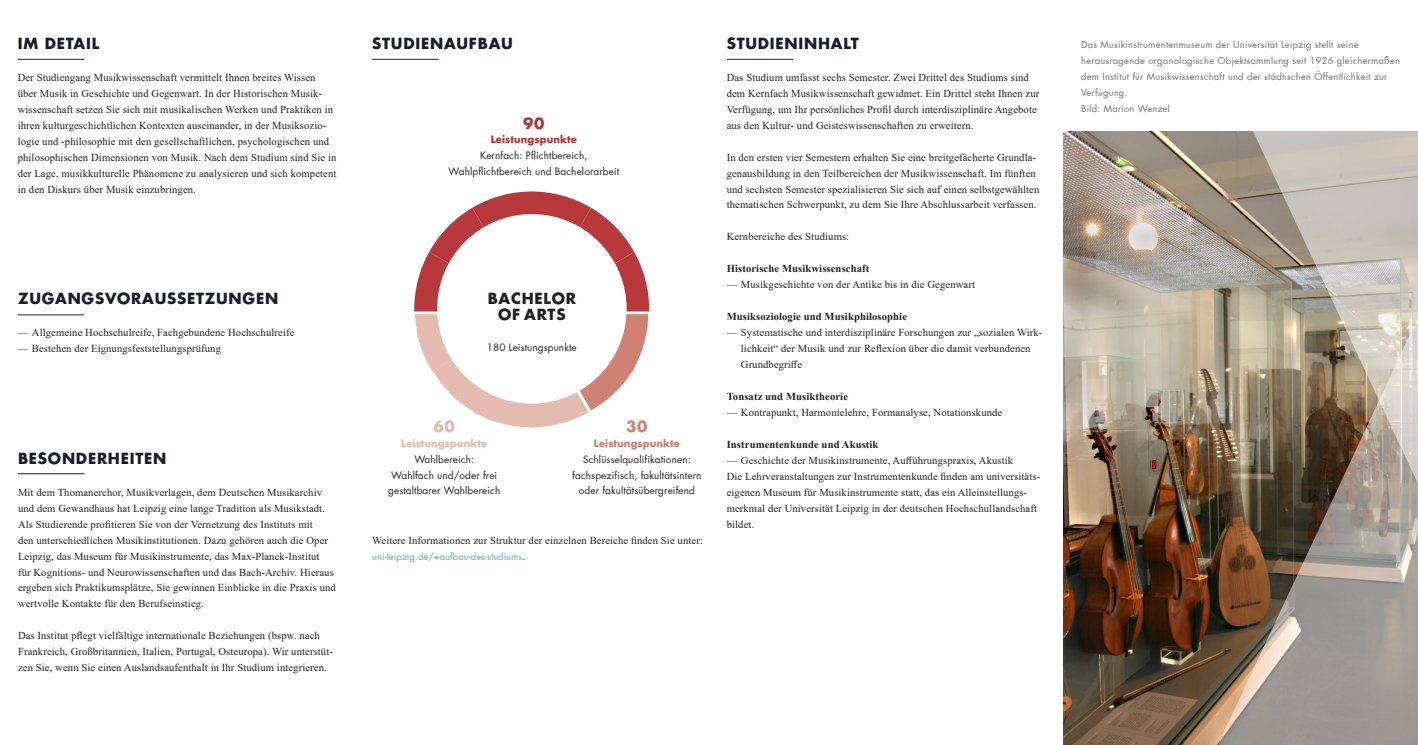
<style>
.page{position:relative;width:1418px;height:745px;background:#fff}
.page>*{position:absolute;margin:0;border:0;box-sizing:border-box;transform-origin:0 0}
._1_1_Hauptüberschrif{font:700 15px "Futura";letter-spacing:.05em;color:#171d2a}
._1_1_Hauptüberschrif-2{font:700 15px/16px "Futura";letter-spacing:.05em;color:#231f20;text-align:center}
._1_1_Hauptüberschrif-3{font:700 15px "Futura";color:#ad3534}
._1_1_Hauptüberschrif-4{font:700 15px "Futura";color:#e2b8ab}
._1_1_Hauptüberschrif-5{font:700 15px "Futura";color:#cf8274}
._4_Fliesstext_8_0_Pt{font:10.62px/15.9px "Times New Roman";letter-spacing:.01em;color:#231f20}
._4_Fliesstext_8_0_Pt-2{font:700 10.62px "Times New Roman";letter-spacing:.01em;color:#231f20}
._4_Futura_Fliesstext{font:10px/16px "Futura";letter-spacing:.01em;color:#231f20;text-align:center}
._4_Futura_Fliesstext-2{font:700 10px "Futura";letter-spacing:.01em;color:#ad3534}
._4_Futura_Fliesstext-3{font:700 10px "Futura";letter-spacing:.01em;color:#e2b8ab}
._4_Futura_Fliesstext-4{font:700 10px "Futura";letter-spacing:.01em;color:#c87e6e}
.Bildunterschrift{font:9.38px/16px "Futura";letter-spacing:.025em;color:#71707a}
._4_Fliesstext_8_0_Pt-3{font:9.38px "Futura";letter-spacing:.01em;color:#57a9c0}
.s1{color:#231f20}
</style>
<div class="page">
<hr style="left:18px;top:59px;width:66px;height:1px;background:#231f20">
<hr style="left:727px;top:59px;width:66px;height:1px;background:#231f20">
<hr style="left:372px;top:59px;width:66px;height:1px;background:#231f20">
<img style="left:1063px;top:131px;width:186px;height:613px">
<svg style="left:1249px;top:131px;width:168px;height:110px;background:#beb7af"></svg>
<img style="left:1208px;top:241px;width:209px;height:503px">
<hr style="left:18px;top:473px;width:66px;height:1px;background:#231f20">
<svg style="left:414px;top:191px;width:235px;height:236px"></svg>
<div style="left:437px;top:214px;width:189px;height:189px;background:#fff;border-radius:50%"></div>
<hr style="left:18px;top:314px;width:66px;height:1px;background:#231f20">
<p class="_1_1_Hauptüberschrif" style="left:18px;top:33px;width:83px">IM DETAIL</p>
<p class="_1_1_Hauptüberschrif" style="left:372px;top:33px;width:142px">STUDIENAUFBAU</p>
<p class="_1_1_Hauptüberschrif" style="left:726px;top:33px;width:133px">STUDIENINHALT</p>
<p class="_4_Fliesstext_8_0_Pt" style="left:18px;top:69px;width:320px">Der Studiengang Musikwissenschaft vermittelt Ihnen breites Wissen über Musik in Geschichte und Gegenwart. In der Historischen Musik&shy;wissenschaft setzen Sie sich mit musikalischen Werken und Praktiken in ihren kulturgeschichtlichen Kontexten auseinander, in der Musiksozio&shy;logie und -philosophie mit den gesellschaftlichen, psychologischen und philosophischen Dimensionen von Musik. Nach dem Studium sind Sie in der Lage, musikkulturelle Phänomene zu analysieren und sich kompetent in den Diskurs über Musik einzubringen.</p>
<p class="_4_Fliesstext_8_0_Pt" style="left:726px;top:69px;width:314px">Das Studium umfasst sechs Semester. Zwei Drittel des Studiums sind dem Kernfach Musikwissenschaft gewidmet. Ein Drittel steht Ihnen zur Verfügung, um Ihr persönliches Profil durch interdisziplinäre Angebote aus den Kultur- und Geisteswissenschaften zu erweitern.</p>
<p class="_1_1_Hauptüberschrif-3" style="left:523px;top:113px;width:23px">90</p>
<p class="_4_Futura_Fliesstext-2" style="left:491px;top:133px;width:87px">Leistungspunkte</p>
<p class="_4_Futura_Fliesstext" style="left:480px;top:147px;width:109px">Kernfach: Pflichtbereich,</p>
<p class="_4_Futura_Fliesstext" style="left:448px;top:163px;width:172px">Wahlpflichtbereich und Bachelorarbeit</p>
<p class="_4_Fliesstext_8_0_Pt" style="left:726px;top:149px;width:314px">In den ersten vier Semestern erhalten Sie eine breitgefächerte Grundla&shy;genausbildung in den Teilbereichen der Musikwissenschaft. Im fünften und sechsten Semester spezialisieren Sie sich auf einen selbstgewählten thematischen Schwerpunkt, zu dem Sie Ihre Abschlussarbeit verfassen.</p>
<p class="_4_Fliesstext_8_0_Pt" style="left:726px;top:228px;width:124px">Kernbereiche des Studiums:</p>
<p class="_4_Fliesstext_8_0_Pt-2" style="left:726px;top:261px;width:144px">Historische Musikwissenschaft</p>
<p class="_4_Fliesstext_8_0_Pt" style="left:726px;top:276px;width:250px">— Musikgeschichte von der Antike bis in die Gegenwart</p>
<p class="_4_Fliesstext_8_0_Pt-2" style="left:726px;top:309px;width:182px">Musiksoziologie und Musikphilosophie</p>
<p class="_4_Fliesstext_8_0_Pt" style="left:741px;top:324px;width:303px;text-indent:-14px">— Systematische und interdisziplinäre Forschungen zur „sozialen Wirk&shy;lichkeit“ der Musik und zur Reflexion über die damit verbundenen<br>Grundbegriffe</p>
<p class="_4_Fliesstext_8_0_Pt-2" style="left:726px;top:388px;width:123px">Tonsatz und Musiktheorie</p>
<p class="_4_Fliesstext_8_0_Pt" style="left:726px;top:404px;width:277px">— Kontrapunkt, Harmonielehre, Formanalyse, Notationskunde</p>
<p class="_4_Fliesstext_8_0_Pt-2" style="left:726px;top:436px;width:153px">Instrumentenkunde und Akustik</p>
<p class="_4_Fliesstext_8_0_Pt" style="left:726px;top:451px;width:288px">— Geschichte der Musikinstrumente, Aufführungspraxis, Akustik</p>
<p class="_4_Fliesstext_8_0_Pt" style="left:726px;top:467px;width:315px">Die Lehrveranstaltungen zur Instrumentenkunde finden am universitäts&shy;eigenen Museum für Musikinstrumente statt, das ein Alleinstellungs&shy;merkmal der Universität Leipzig in der deutschen Hochschullandschaft bildet.</p>
<p class="_1_1_Hauptüberschrif" style="left:18px;top:288px;width:262px">ZUGANGSVORAUSSETZUNGEN</p>
<p class="_4_Fliesstext_8_0_Pt" style="left:18px;top:324px;width:278px">— Allgemeine Hochschulreife, Fachgebundene Hochschulreife</p>
<p class="_4_Fliesstext_8_0_Pt" style="left:18px;top:340px;width:205px">— Bestehen der Eignungsfeststellungsprüfung</p>
<p class="_1_1_Hauptüberschrif-2" style="left:487px;top:290px;width:90px">BACHELOR<br>OF ARTS</p>
<p class="_4_Futura_Fliesstext" style="left:487px;top:339px;width:91px">180 Leistungspunkte</p>
<p class="_1_1_Hauptüberschrif-5" style="left:626px;top:416px;width:23px">30</p>
<p class="_4_Futura_Fliesstext-4" style="left:594px;top:436px;width:87px">Leistungspunkte</p>
<p class="_4_Futura_Fliesstext" style="left:572px;top:450px;width:131px">Schlüsselqualifikationen: fachspezifisch, fakultätsintern oder fakultätsübergreifend</p>
<p class="_4_Fliesstext_8_0_Pt" style="left:372px;top:531px;width:332px">Weitere Informationen zur Struktur der einzelnen Bereiche finden Sie unter:</p>
<p class="_4_Fliesstext_8_0_Pt-3" style="left:372px;top:549px;width:154px">uni-leipzig.de/+aufbau-des-studiums<span class="s1">.</span></p>
<p class="_1_1_Hauptüberschrif-4" style="left:433px;top:416px;width:23px">60</p>
<p class="_4_Futura_Fliesstext-3" style="left:401px;top:436px;width:87px">Leistungspunkte</p>
<p class="_4_Futura_Fliesstext" style="left:414px;top:450px;width:61px">Wahlbereich:</p>
<p class="_4_Futura_Fliesstext" style="left:388px;top:466px;width:114px">Wahlfach und/oder frei gestaltbarer Wahlbereich</p>
<p class="_1_1_Hauptüberschrif" style="left:18px;top:448px;width:150px">BESONDERHEITEN</p>
<p class="_4_Fliesstext_8_0_Pt" style="left:18px;top:483px;width:319px">Mit dem Thomanerchor, Musikverlagen, dem Deutschen Musikarchiv und dem Gewandhaus hat Leipzig eine lange Tradition als Musikstadt.<br>Als Studierende profitieren Sie von der Vernetzung des Instituts mit<br>den unterschiedlichen Musikinstitutionen. Dazu gehören auch die Oper Leipzig, das Museum für Musikinstrumente, das Max-Planck-Institut<br>für Kognitions- und Neurowissenschaften und das Bach-Archiv. Hieraus ergeben sich Praktikumsplätze, Sie gewinnen Einblicke in die Praxis und wertvolle Kontakte für den Berufseinstieg.</p>
<p class="_4_Fliesstext_8_0_Pt" style="left:18px;top:627px;width:316px">Das Institut pflegt vielfältige internationale Beziehungen (bspw. nach<br>Frankreich, Großbritannien, Italien, Portugal, Osteuropa). Wir unterstüt&shy;zen Sie, wenn Sie einen Auslandsaufenthalt in Ihr Studium integrieren.</p>
<p class="Bildunterschrift" style="left:1081px;top:36px;width:320px">Das Musikinstrumentenmuseum der Universität Leipzig stellt seine herausragende organologische Objektsammlung seit 1926 gleichermaßen dem Institut für Musikwissenschaft und der städtischen Öffentlichkeit zur Verfügung.</p>
<p class="Bildunterschrift" style="left:1081px;top:100px;width:90px">Bild: Marion Wenzel</p>
</div>
